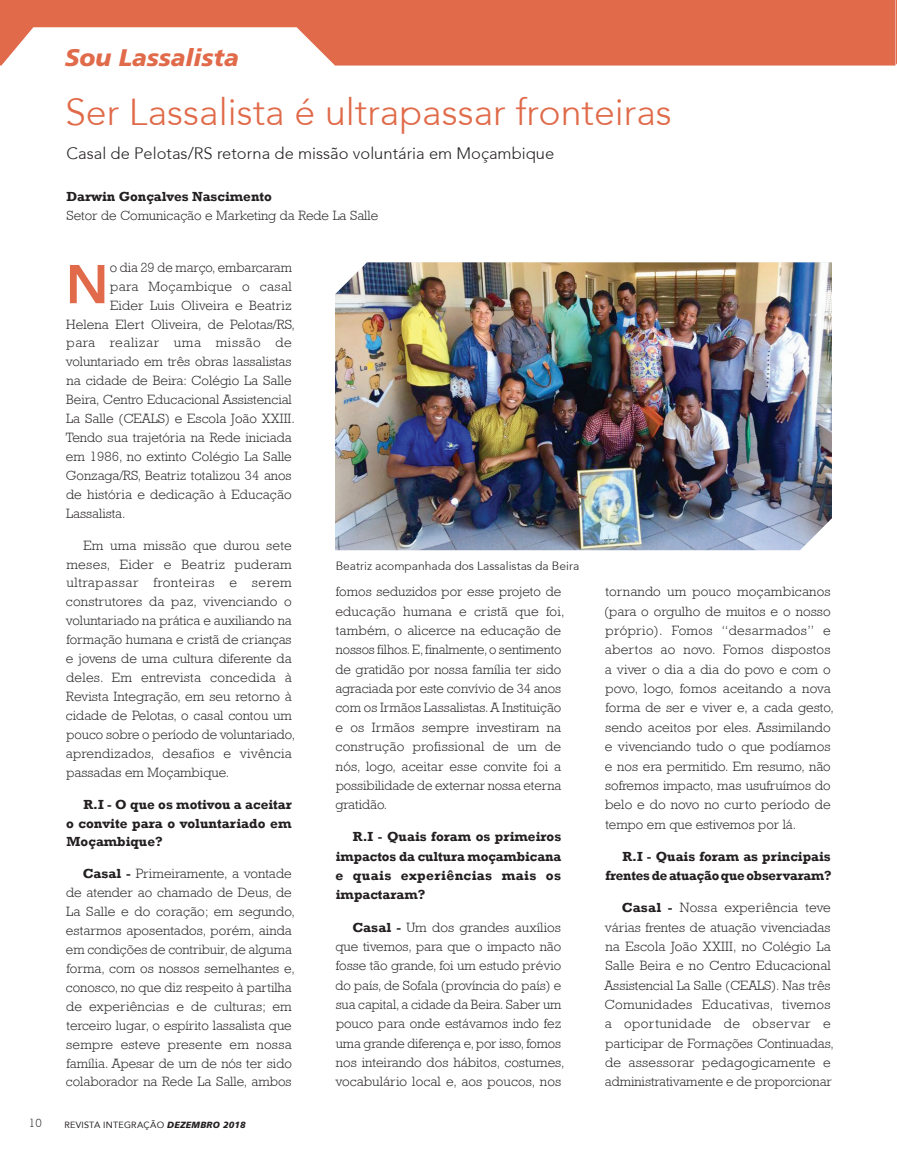
<style>
.page{position:relative;width:897px;height:1152px;background:#fff}
.page>*{position:absolute;margin:0;border:0;box-sizing:border-box;transform-origin:0 0}
.t1{font:800 54px "Avenir LT Std";color:#e06a49}
.t2{font:300 37.5px "Avenir 35";color:#e06a49}
.t3{font:italic 800 24px "Articulate";color:#e06a49}
.t4{font:300 16.5px "Avenir 35";color:#231f20}
.t5{font:300 13.5px/19.4px "Rockwell";color:#231f20}
.t6{font:700 13.5px/19.4px "Rockwell";color:#231f20;text-align:justify}
.t7{font:300 13.5px "Rockwell";letter-spacing:.045em;color:#231f20}
.t8{font:300 13.5px "Rockwell";letter-spacing:.025em;color:#231f20}
.t9{font:300 12px "Avenir 35";color:#231f20}
.t10{font:300 12px "Rockwell";color:#231f20}
.t11{font:9px "Avenir 55 Roman";letter-spacing:.025em;color:#231f20}
.s1{font-weight:700}
.s2{font-family:"Articulate";font-weight:800;font-style:italic}
</style>
<div class="page">
<img style="left:335px;top:262px;width:496px;height:288px">
<svg style="left:0;top:0;width:894px;height:66px;fill:#e06a49"></svg>
<svg style="left:894px;top:0;width:3px;height:66px"></svg>
<h3 class="t3" style="left:65px;top:43px;width:176px">Sou Lassalista</h3>
<h2 class="t2" style="left:65px;top:90px;width:608px">Ser Lassalista é ultrapassar fronteiras</h2>
<p class="t4" style="left:66px;top:144px;width:489px">Casal de Pelotas/RS retorna de missão voluntária em Moçambique</p>
<p class="t6" style="left:66px;top:187px;width:207px">Darwin Gonçalves Nascimento</p>
<p class="t5" style="left:66px;top:205px;width:313px">Setor de Comunicação e Marketing da Rede La Salle</p>
<p class="t5" style="left:110px;top:257px;width:184px">o dia 29 de março, embarcaram</p>
<p class="t8" style="left:110px;top:278px;width:183px">para Moçambique o casal</p>
<p class="t5" style="left:110px;top:295px;width:183px">Eider Luis Oliveira e Beatriz</p>
<p class="t5" style="left:66px;top:314px;width:230px">Helena Elert Oliveira, de Pelotas/RS,</p>
<p class="t7" style="left:67px;top:335px;width:227px">para realizar uma missão de</p>
<p class="t5" style="left:66px;top:352px;width:227px">voluntariado em três obras lassalistas</p>
<p class="t5" style="left:66px;top:371px;width:227px">na cidade de Beira: Colégio La Salle</p>
<p class="t5" style="left:66px;top:390px;width:227px">Beira, Centro Educacional Assistencial</p>
<p class="t5" style="left:66px;top:409px;width:230px">La Salle (CEALS) e Escola João XXIII.</p>
<p class="t5" style="left:66px;top:428px;width:227px">Tendo sua trajetória na Rede iniciada</p>
<p class="t5" style="left:66px;top:447px;width:227px">em 1986, no extinto Colégio La Salle</p>
<p class="t5" style="left:66px;top:465px;width:227px">Gonzaga/RS, Beatriz totalizou 34 anos</p>
<p class="t5" style="left:66px;top:484px;width:227px">de história e dedicação à Educação</p>
<p class="t5" style="left:66px;top:503px;width:61px">Lassalista.</p>
<p class="t5" style="left:66px;top:535px;width:230px;line-height:18.9px;text-indent:17px">Em uma missão que durou sete meses, Eider e Beatriz puderam ultrapassar fronteiras e serem construtores da paz, vivenciando o voluntariado na prática e auxiliando na formação humana e cristã de crianças e jovens de uma cultura diferente da deles. Em entrevista concedida à Revista Integração, em seu retorno à cidade de Pelotas, o casal contou um pouco sobre o período de voluntariado, aprendizados, desafios e vivência passadas em Moçambique.</p>
<p class="t6" style="left:66px;top:794px;width:227px;line-height:18.9px;text-indent:17px">R.I - O que os motivou a aceitar o convite para o voluntariado em Moçambique?</p>
<p class="t5" style="left:66px;top:864px;width:230px;line-height:18.9px;text-indent:17px"><span class="s1">Casal -</span> Primeiramente, a vontade de atender ao chamado de Deus, de La Salle e do coração; em segundo, estarmos aposentados, porém, ainda em condições de contribuir, de alguma forma, com os nossos semelhantes e, conosco, no que diz respeito à partilha de experiências e de culturas; em terceiro lugar, o espírito lassalista que sempre esteve presente em nossa família. Apesar de um de nós ter sido colaborador na Rede La Salle, ambos</p>
<h1 class="t1" style="left:66px;top:252px;width:44px">N</h1>
<p class="t10" style="left:29px;top:1116px;width:14px">10</p>
<p class="t11" style="left:64px;top:1119px;width:183px">REVISTA INTEGRAÇÃO <span class="s2">DEZEMBRO 2018</span></p>
<p class="t9" style="left:335px;top:558px;width:245px">Beatriz acompanhada dos Lassalistas da Beira</p>
<p class="t5" style="left:335px;top:582px;width:231px">fomos seduzidos por esse projeto de educação humana e cristã que foi, também, o alicerce na educação de nossos filhos. E, finalmente, o sentimento de gratidão por nossa família ter sido agraciada por este convívio de 34 anos com os Irmãos Lassalistas. A Instituição e os Irmãos sempre investiram na construção profissional de um de nós, logo, aceitar esse convite foi a possibilidade de externar nossa eterna gratidão.</p>
<p class="t6" style="left:335px;top:827px;width:227px;text-indent:17px">R.I - Quais foram os primeiros impactos da cultura moçambicana e quais experiências mais os impactaram?</p>
<p class="t5" style="left:335px;top:917px;width:230px;text-indent:17px"><span class="s1">Casal -</span> Um dos grandes auxílios que tivemos, para que o impacto não fosse tão grande, foi um estudo prévio do país, de Sofala (província do país) e sua capital, a cidade da Beira. Saber um pouco para onde estávamos indo fez uma grande diferença e, por isso, fomos nos inteirando dos hábitos, costumes, vocabulário local e, aos poucos, nos</p>
<p class="t5" style="left:604px;top:582px;width:231px">tornando um pouco moçambicanos (para o orgulho de muitos e o nosso próprio). Fomos “desarmados” e abertos ao novo. Fomos dispostos a viver o dia a dia do povo e com o povo, logo, fomos aceitando a nova forma de ser e viver e, a cada gesto, sendo aceitos por eles. Assimilando e vivenciando tudo o que podíamos e nos era permitido. Em resumo, não sofremos impacto, mas usufruímos do belo e do novo no curto período de tempo em que estivemos por lá.</p>
<p class="t6" style="left:605px;top:846px;width:227px;text-align:right">R.I - Quais foram as principais frentes de atuação que observaram?</p>
<p class="t5" style="left:604px;top:897px;width:231px;text-indent:17px"><span class="s1">Casal -</span> Nossa experiência teve várias frentes de atuação vivenciadas na Escola João XXIII, no Colégio La Salle Beira e no Centro Educacional Assistencial La Salle (CEALS). Nas três Comunidades Educativas, tivemos a oportunidade de observar e participar de Formações Continuadas, de assessorar pedagogicamente e administrativamente e de proporcionar</p>
</div>
